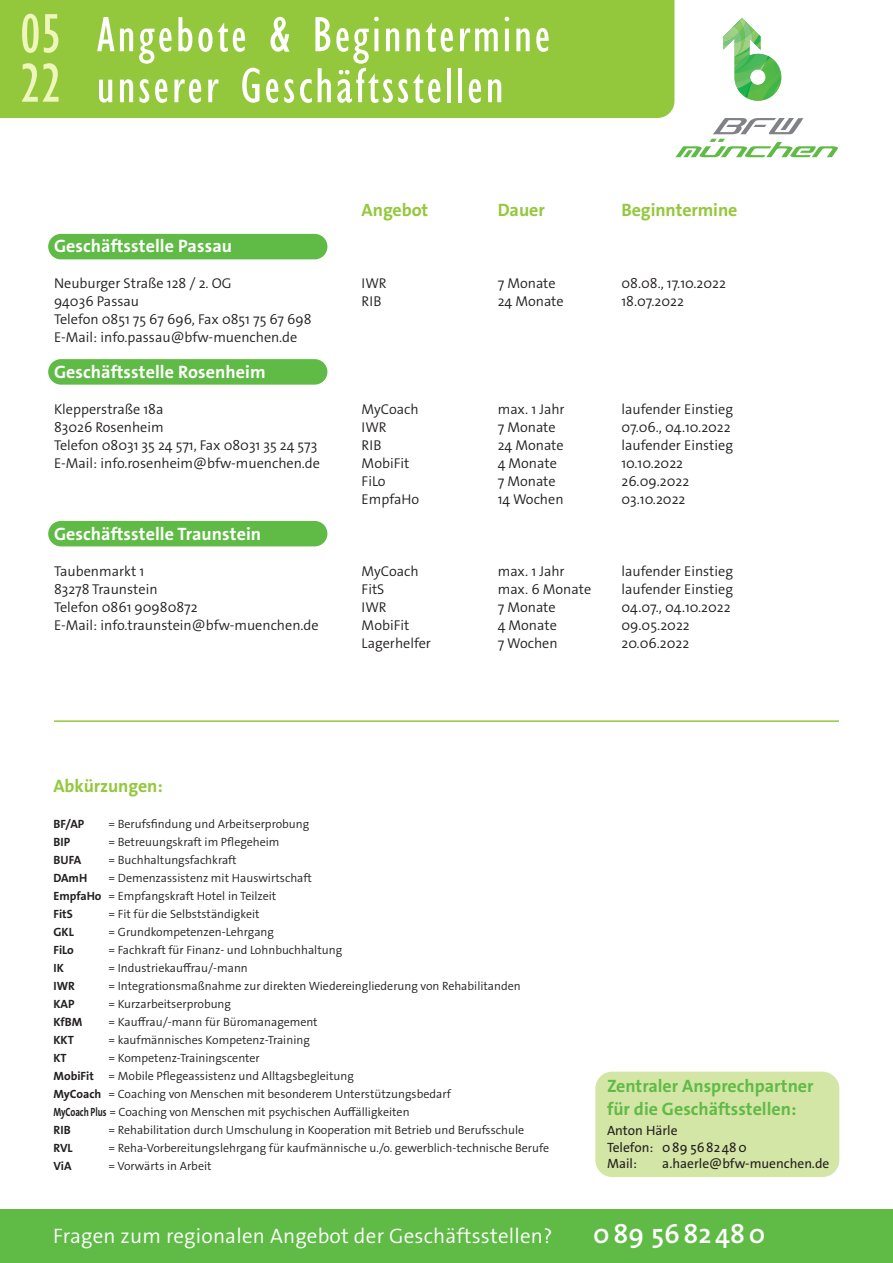
<style>
.page{position:relative;width:893px;height:1263px;background:#fff}
.page>*{position:absolute;margin:0;border:0;box-sizing:border-box;transform-origin:0 0}
.t1{font:condensed 57px/49.5px "Gill Sans";color:#eef6bc}
.t2{font:condensed 51px/51px "Gill Sans";letter-spacing:.05em;color:#fff}
.t3{font:600 27px "The Sans Os F";letter-spacing:.07em;color:#fff}
.t4{font:300 21px "The Sans Os F";letter-spacing:.01em;color:#fff}
.headline_weiss{font:700 18px "The Sans Os F";letter-spacing:.005em;color:#fff}
.t5{font:700 18px "The Sans Os F";color:#60bb46}
.headline_gruen{font:700 18px "The Sans Os F";letter-spacing:-.005em;color:#94c83c}
.Grundtext_Geschäftss{font:300 14.25px "The Sans Os F";color:#231f20}
.Adressen{font:13.5px "The Sans Os F";color:#231f20}
.Abkuerzungen{font:300 12px "The Sans Os F";color:#231f20}
.Abkuerzungen-2{font:700 12px "The Sans Os F";color:#231f20}
.s1{font-weight:700}
</style>
<div class="page">
<div style="left:0;top:1209px;width:893px;height:54px;background:#60bb46"></div>
<svg style="left:723px;top:18px;width:58px;height:83px"></svg>
<svg style="left:675px;top:118px;width:163px;height:39px"></svg>
<div style="left:0;top:0;width:674px;height:118px;background:#94c83c"></div>
<div style="left:48px;top:234px;width:279px;height:25px;background:#60bb46;border-radius:13px"></div>
<div style="left:48px;top:359px;width:279px;height:26px;background:#60bb46;border-radius:13px"></div>
<div style="left:48px;top:521px;width:279px;height:25px;background:#60bb46;border-radius:13px"></div>
<div style="left:595px;top:1071px;width:244px;height:106px;background:#d4e6a6;border-radius:17px"></div>
<hr style="left:54px;top:720px;width:785px;height:2px;background:#94c83c">
<h1 class="t1" style="left:20px;top:9px;width:43px">05<br>22</h1>
<h2 class="t2" style="left:97px;top:9px;width:455px">Angebote &amp; Beginntermine unserer Geschäftsstellen</h2>
<p class="headline_gruen" style="left:362px;top:198px;width:68px">Angebot</p>
<p class="headline_gruen" style="left:498px;top:198px;width:48px">Dauer</p>
<p class="headline_gruen" style="left:621px;top:198px;width:117px">Beginntermine</p>
<p class="headline_weiss" style="left:54px;top:234px;width:180px">Geschäftsstelle Passau</p>
<p class="Grundtext_Geschäftss" style="left:54px;top:274px;width:179px">Neuburger Straße 128 / 2. OG</p>
<p class="Grundtext_Geschäftss" style="left:54px;top:292px;width:87px">94036 Passau</p>
<p class="Grundtext_Geschäftss" style="left:54px;top:310px;width:259px">Telefon 0851 75 67 696, Fax 0851 75 67 698</p>
<p class="Grundtext_Geschäftss" style="left:54px;top:328px;width:245px">E-Mail: info.passau@bfw-muenchen.de</p>
<p class="headline_weiss" style="left:54px;top:360px;width:213px">Geschäftsstelle Rosenheim</p>
<p class="Grundtext_Geschäftss" style="left:54px;top:400px;width:111px">Klepperstraße 18a</p>
<p class="Grundtext_Geschäftss" style="left:54px;top:418px;width:111px">83026 Rosenheim</p>
<p class="Grundtext_Geschäftss" style="left:54px;top:436px;width:265px">Telefon 08031 35 24 571, Fax 08031 35 24 573</p>
<p class="Grundtext_Geschäftss" style="left:54px;top:454px;width:268px">E-Mail: info.rosenheim@bfw-muenchen.de</p>
<p class="headline_weiss" style="left:54px;top:522px;width:209px">Geschäftsstelle Traunstein</p>
<p class="Grundtext_Geschäftss" style="left:54px;top:562px;width:92px">Taubenmarkt 1</p>
<p class="Grundtext_Geschäftss" style="left:54px;top:580px;width:105px">83278 Traunstein</p>
<p class="Grundtext_Geschäftss" style="left:54px;top:598px;width:145px">Telefon 0861 90980872</p>
<p class="Grundtext_Geschäftss" style="left:54px;top:616px;width:266px">E-Mail: info.traunstein@bfw-muenchen.de</p>
<p class="Grundtext_Geschäftss" style="left:362px;top:274px;width:27px">IWR</p>
<p class="Grundtext_Geschäftss" style="left:498px;top:274px;width:59px">7 Monate</p>
<p class="Grundtext_Geschäftss" style="left:621px;top:274px;width:106px">08.08., 17.10.2022</p>
<p class="Grundtext_Geschäftss" style="left:362px;top:292px;width:22px">RIB</p>
<p class="Grundtext_Geschäftss" style="left:498px;top:292px;width:68px">24 Monate</p>
<p class="Grundtext_Geschäftss" style="left:621px;top:292px;width:64px">18.07.2022</p>
<p class="Grundtext_Geschäftss" style="left:362px;top:400px;width:59px">MyCoach</p>
<p class="Grundtext_Geschäftss" style="left:498px;top:400px;width:68px">max. 1 Jahr</p>
<p class="Grundtext_Geschäftss" style="left:621px;top:400px;width:113px">laufender Einstieg</p>
<p class="Grundtext_Geschäftss" style="left:362px;top:418px;width:27px">IWR</p>
<p class="Grundtext_Geschäftss" style="left:498px;top:418px;width:59px">7 Monate</p>
<p class="Grundtext_Geschäftss" style="left:621px;top:418px;width:111px">07.06., 04.10.2022</p>
<p class="Grundtext_Geschäftss" style="left:362px;top:436px;width:22px">RIB</p>
<p class="Grundtext_Geschäftss" style="left:498px;top:436px;width:68px">24 Monate</p>
<p class="Grundtext_Geschäftss" style="left:621px;top:436px;width:113px">laufender Einstieg</p>
<p class="Grundtext_Geschäftss" style="left:362px;top:454px;width:49px">MobiFit</p>
<p class="Grundtext_Geschäftss" style="left:498px;top:454px;width:61px">4 Monate</p>
<p class="Grundtext_Geschäftss" style="left:621px;top:454px;width:63px">10.10.2022</p>
<p class="Grundtext_Geschäftss" style="left:362px;top:472px;width:25px">FiLo</p>
<p class="Grundtext_Geschäftss" style="left:498px;top:472px;width:59px">7 Monate</p>
<p class="Grundtext_Geschäftss" style="left:621px;top:472px;width:69px">26.09.2022</p>
<p class="Grundtext_Geschäftss" style="left:362px;top:490px;width:59px">EmpfaHo</p>
<p class="Grundtext_Geschäftss" style="left:498px;top:490px;width:67px">14 Wochen</p>
<p class="Grundtext_Geschäftss" style="left:621px;top:490px;width:65px">03.10.2022</p>
<p class="Grundtext_Geschäftss" style="left:362px;top:562px;width:59px">MyCoach</p>
<p class="Grundtext_Geschäftss" style="left:498px;top:562px;width:68px">max. 1 Jahr</p>
<p class="Grundtext_Geschäftss" style="left:621px;top:562px;width:113px">laufender Einstieg</p>
<p class="Grundtext_Geschäftss" style="left:362px;top:580px;width:24px">FitS</p>
<p class="Grundtext_Geschäftss" style="left:498px;top:580px;width:95px">max. 6 Monate</p>
<p class="Grundtext_Geschäftss" style="left:621px;top:580px;width:113px">laufender Einstieg</p>
<p class="Grundtext_Geschäftss" style="left:362px;top:598px;width:27px">IWR</p>
<p class="Grundtext_Geschäftss" style="left:498px;top:598px;width:59px">7 Monate</p>
<p class="Grundtext_Geschäftss" style="left:621px;top:598px;width:111px">04.07., 04.10.2022</p>
<p class="Grundtext_Geschäftss" style="left:362px;top:616px;width:49px">MobiFit</p>
<p class="Grundtext_Geschäftss" style="left:498px;top:616px;width:61px">4 Monate</p>
<p class="Grundtext_Geschäftss" style="left:621px;top:616px;width:70px">09.05.2022</p>
<p class="Grundtext_Geschäftss" style="left:362px;top:634px;width:71px">Lagerhelfer</p>
<p class="Grundtext_Geschäftss" style="left:498px;top:634px;width:61px">7 Wochen</p>
<p class="Grundtext_Geschäftss" style="left:621px;top:634px;width:69px">20.06.2022</p>
<p class="headline_gruen" style="left:53px;top:774px;width:111px">Abkürzungen:</p>
<p class="Abkuerzungen-2" style="left:53px;top:816px;width:32px">BF/AP</p>
<p class="Abkuerzungen" style="left:109px;top:816px;width:202px">= Berufsfindung und Arbeitserprobung</p>
<p class="Abkuerzungen-2" style="left:53px;top:834px;width:18px">BIP</p>
<p class="Abkuerzungen" style="left:109px;top:834px;width:172px">= Betreuungskraft im Pflegeheim</p>
<p class="Abkuerzungen-2" style="left:53px;top:852px;width:29px">BUFA</p>
<p class="Abkuerzungen" style="left:109px;top:852px;width:130px">= Buchhaltungsfachkraft</p>
<p class="Abkuerzungen-2" style="left:53px;top:870px;width:35px">DAmH</p>
<p class="Abkuerzungen" style="left:109px;top:870px;width:205px">= Demenzassistenz mit Hauswirtschaft</p>
<p class="Abkuerzungen" style="left:53px;top:888px;width:224px"><span class="s1">EmpfaHo</span> = Empfangskraft Hotel in Teilzeit</p>
<p class="Abkuerzungen-2" style="left:53px;top:906px;width:21px">FitS</p>
<p class="Abkuerzungen" style="left:109px;top:906px;width:152px">= Fit für die Selbstständigkeit</p>
<p class="Abkuerzungen-2" style="left:53px;top:924px;width:22px">GKL</p>
<p class="Abkuerzungen" style="left:109px;top:924px;width:167px">= Grundkompetenzen-Lehrgang</p>
<p class="Abkuerzungen-2" style="left:53px;top:942px;width:22px">FiLo</p>
<p class="Abkuerzungen" style="left:109px;top:942px;width:235px">= Fachkraft für Finanz- und Lohnbuchhaltung</p>
<p class="Abkuerzungen-2" style="left:53px;top:960px;width:12px">IK</p>
<p class="Abkuerzungen" style="left:109px;top:960px;width:141px">= Industriekauffrau/-mann</p>
<p class="Abkuerzungen-2" style="left:53px;top:978px;width:23px">IWR</p>
<p class="Abkuerzungen" style="left:109px;top:978px;width:414px">= Integrationsmaßnahme zur direkten Wiedereingliederung von Rehabilitanden</p>
<p class="Abkuerzungen-2" style="left:53px;top:996px;width:23px">KAP</p>
<p class="Abkuerzungen" style="left:109px;top:996px;width:124px">= Kurzarbeitserprobung</p>
<p class="Abkuerzungen-2" style="left:53px;top:1014px;width:30px">KfBM</p>
<p class="Abkuerzungen" style="left:109px;top:1014px;width:211px">= Kauffrau/-mann für Büromanagement</p>
<p class="Abkuerzungen-2" style="left:53px;top:1032px;width:22px">KKT</p>
<p class="Abkuerzungen" style="left:109px;top:1032px;width:203px">= kaufmännisches Kompetenz-Training</p>
<p class="Abkuerzungen-2" style="left:53px;top:1050px;width:15px">KT</p>
<p class="Abkuerzungen" style="left:109px;top:1050px;width:153px">= Kompetenz-Trainingscenter</p>
<p class="Abkuerzungen" style="left:53px;top:1068px;width:302px"><span class="s1">MobiFit</span> = Mobile Pflegeassistenz und Alltagsbegleitung</p>
<p class="Abkuerzungen" style="left:53px;top:1086px;width:399px"><span class="s1">MyCoach</span> = Coaching von Menschen mit besonderem Unterstützungsbedarf</p>
<p class="Abkuerzungen" style="left:53px;top:1104px;width:358px"><span class="s1">MyCoach Plus</span> = Coaching von Menschen mit psychischen Auffälligkeiten</p>
<p class="Abkuerzungen-2" style="left:53px;top:1122px;width:19px">RIB</p>
<p class="Abkuerzungen" style="left:109px;top:1122px;width:417px">= Rehabilitation durch Umschulung in Kooperation mit Betrieb und Berufsschule</p>
<p class="Abkuerzungen-2" style="left:53px;top:1140px;width:21px">RVL</p>
<p class="Abkuerzungen" style="left:109px;top:1140px;width:442px">= Reha-Vorbereitungslehrgang für kaufmännische u./o. gewerblich-technische Berufe</p>
<p class="Abkuerzungen-2" style="left:53px;top:1158px;width:20px">ViA</p>
<p class="Abkuerzungen" style="left:109px;top:1158px;width:104px">= Vorwärts in Arbeit</p>
<p class="t5" style="left:607px;top:1075px;width:208px">Zentraler Ansprechpartner</p>
<p class="t5" style="left:607px;top:1097px;width:191px">für die Geschäftsstellen:</p>
<p class="Adressen" style="left:607px;top:1122px;width:72px">Anton Härle</p>
<p class="Adressen" style="left:607px;top:1139px;width:141px">Telefon: 089 5682480</p>
<p class="Adressen" style="left:607px;top:1155px;width:31px">Mail:</p>
<p class="Adressen" style="left:662px;top:1155px;width:169px">a.haerle@bfw-muenchen.de</p>
<h3 class="t4" style="left:53px;top:1222px;width:501px">Fragen zum regionalen Angebot der Geschäftsstellen?</h3>
<h3 class="t3" style="left:593px;top:1216px;width:174px">089 5682480</h3>
</div>
